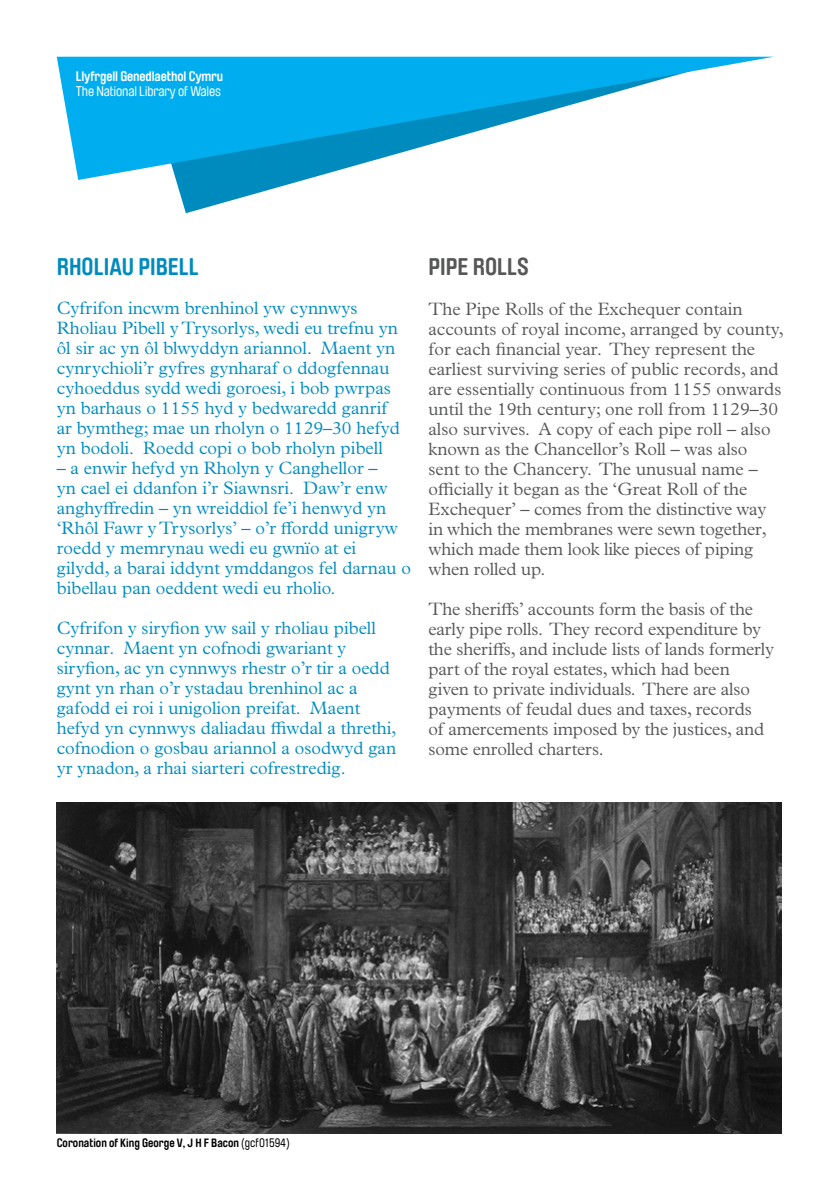
<style>
.page{position:relative;width:840px;height:1191px;background:#fff}
.page>*{position:absolute;margin:0;border:0;box-sizing:border-box;transform-origin:0 0}
.t1{font:700 24px "Brauer Neue";color:#008bbf}
.t2{font:700 24px "Brauer Neue";color:#565759}
.t3{font:300 18px/20px "Plantin MT Pro";color:#008bbf}
.t4{font:300 18px/20px "Plantin MT Pro";letter-spacing:-.01em;color:#565759}
.t5{font:700 13.8px "Brauer Neue";letter-spacing:-.01em;color:#fff}
.t6{font:13.8px "Brauer Neue";letter-spacing:-.01em;color:#fff}
.t7{font:700 12px "Brauer Neue";color:#000}
.s1{font-weight:400}
</style>
<div class="page">
<svg style="left:176px;top:180px;width:128px;height:33px"></svg>
<svg style="left:57px;top:57px;width:715px;height:123px;fill:#00aeef"></svg>
<img style="left:57px;top:803px;width:724px;height:330px">
<p class="t5" style="left:76px;top:68px;width:149px">Llyfrgell Genedlaethol Cymru</p>
<p class="t6" style="left:76px;top:84px;width:146px">The National Library of Wales</p>
<h1 class="t1" style="left:57px;top:253px;width:104px">Rholiau Pibell</h1>
<p class="t3" style="left:57px;top:298px;width:344px">Cyfrifon incwm brenhinol yw cynnwys Rholiau Pibell y Trysorlys, wedi eu trefnu yn ôl sir ac yn ôl blwyddyn ariannol. Maent yn cynrychioli’r gyfres gynharaf o ddogfennau cyhoeddus sydd wedi goroesi, i bob pwrpas yn barhaus o 1155 hyd y bedwaredd ganrif ar bymtheg; mae un rholyn o 1129–30 hefyd yn bodoli. Roedd copi o bob rholyn pibell</p>
<p class="t3" style="left:57px;top:458px;width:355px">– a enwir hefyd yn Rholyn y Canghellor –<br>yn cael ei ddanfon i’r Siawnsri. Daw’r enw anghyffredin – yn wreiddiol fe’i henwyd yn ‘Rhôl Fawr y Trysorlys’ – o’r ffordd unigryw roedd y memrynau wedi eu gwnïo at ei gilydd, a barai iddynt ymddangos fel darnau o bibellau pan oeddent wedi eu rholio.</p>
<p class="t3" style="left:57px;top:618px;width:341px">Cyfrifon y siryfion yw sail y rholiau pibell cynnar. Maent yn cofnodi gwariant y siryfion, ac yn cynnwys rhestr o’r tir a oedd gynt yn rhan o’r ystadau brenhinol ac a gafodd ei roi i unigolion preifat. Maent hefyd yn cynnwys daliadau ffiwdal a threthi, cofnodion o gosbau ariannol a osodwyd gan yr ynadon, a rhai siarteri cofrestredig.</p>
<h1 class="t2" style="left:428px;top:253px;width:80px">Pipe Rolls</h1>
<p class="t4" style="left:428px;top:299px;width:356px">The Pipe Rolls of the Exchequer contain accounts of royal income, arranged by county, for each financial year. They represent the earliest surviving series of public records, and are essentially continuous from 1155 onwards until the 19th century; one roll from 1129–30 also survives. A copy of each pipe roll – also known as the Chancellor’s Roll – was also<br>sent to the Chancery. The unusual name – officially it began as the ‘Great Roll of the Exchequer’ – comes from the distinctive way in which the membranes were sewn together, which made them look like pieces of piping when rolled up.</p>
<p class="t4" style="left:428px;top:599px;width:347px">The sheriffs’ accounts form the basis of the early pipe rolls. They record expenditure by the sheriffs, and include lists of lands formerly part of the royal estates, which had been given to private individuals. There are also payments of feudal dues and taxes, records<br>of amercements imposed by the justices, and some enrolled charters.</p>
<p class="t7" style="left:57px;top:1135px;width:234px">Coronation of King George V, J H F Bacon <span class="s1">(gcf01594)</span></p>
</div>
